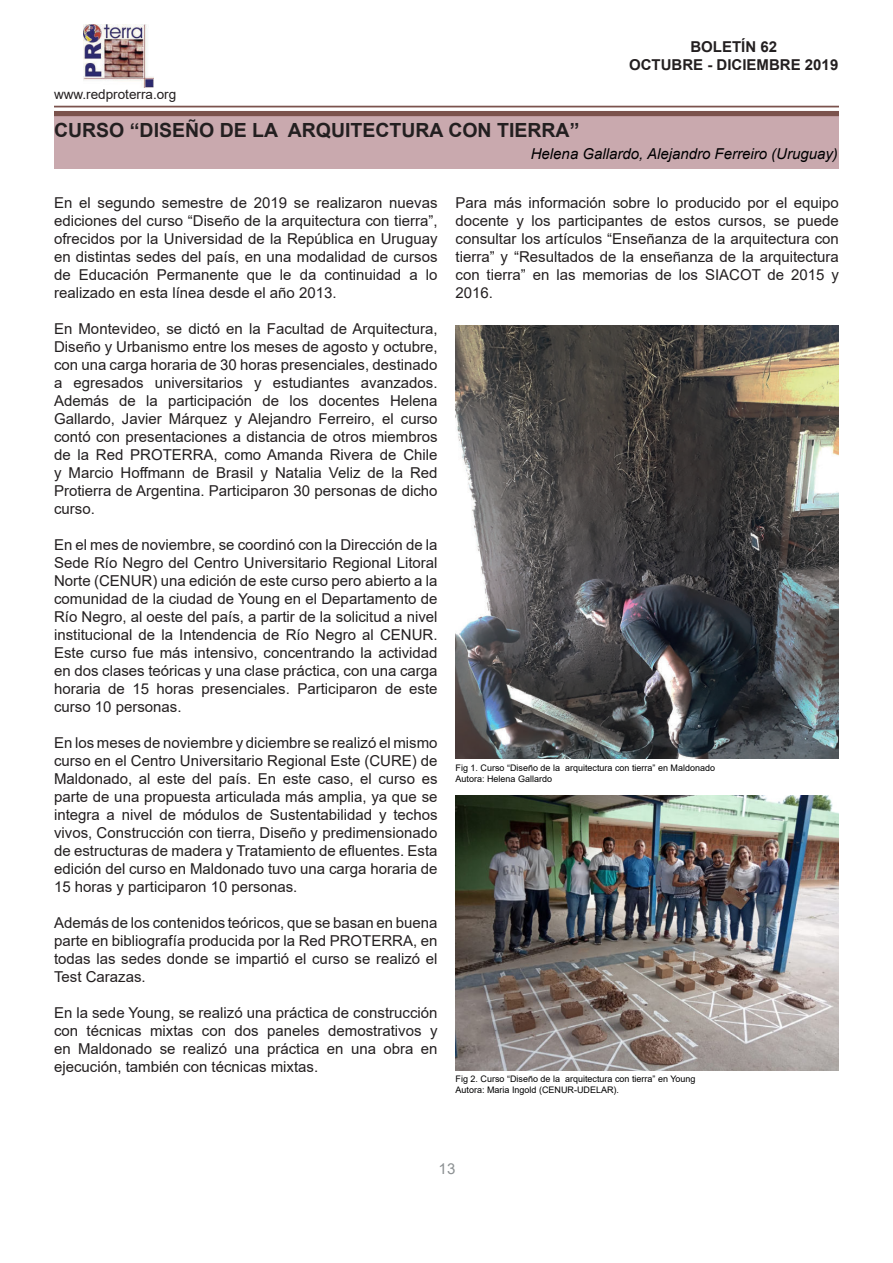
<style>
.page{position:relative;width:893px;height:1263px;background:#fff}
.page>*{position:absolute;margin:0;border:0;box-sizing:border-box;transform-origin:0 0}
.t1{font:700 19.5px "Arial";color:#231f20}
.t2{font:15px/18px "Arial";color:#231f20;text-align:justify}
.t3{font:italic 15px "Arial";color:#000001}
.t4{font:700 15px/18px "Arial";color:#231f20;text-align:center}
.t5{font:15px "Arial";color:#8b9092}
.t6{font:13.5px "Arial";color:#231f20}
.t7{font:9px/10.8px "Arial";color:#000001}
</style>
<div class="page">
<hr style="left:54px;top:106px;width:785px;height:1px;background:#7b524c">
<div style="left:54px;top:111px;width:785px;height:5px;background:#7b524c"></div>
<img style="left:83px;top:24px;width:71px;height:64px">
<img style="left:455px;top:796px;width:384px;height:274px">
<img style="left:455px;top:325px;width:383px;height:434px">
<div style="left:54px;top:116px;width:785px;height:53px;background:#c9a9ae"></div>
<p class="t6" style="left:54px;top:89px;width:124px">www.redproterra.org</p>
<p class="t4" style="left:629px;top:39px;width:211px">BOLETÍN 62<br>OCTUBRE - DICIEMBRE 2019</p>
<h1 class="t1" style="left:54px;top:122px;width:527px">CURSO “DISEÑO DE LA ARQUITECTURA CON TIERRA”</h1>
<p class="t3" style="left:531px;top:148px;width:309px">Helena Gallardo, Alejandro Ferreiro (Uruguay)</p>
<p class="t2" style="left:54px;top:195px;width:385px">En el segundo semestre de 2019 se realizaron nuevas ediciones del curso “Diseño de la arquitectura con tierra”, ofrecidos por la Universidad de la República en Uruguay en distintas sedes del país, en una modalidad de cursos de Educación Permanente que le da continuidad a lo realizado en esta línea desde el año 2013.</p>
<p class="t2" style="left:54px;top:321px;width:385px">En Montevideo, se dictó en la Facultad de Arquitectura, Diseño y Urbanismo entre los meses de agosto y octubre, con una carga horaria de 30 horas presenciales, destinado a egresados universitarios y estudiantes avanzados.<br>Además de la participación de los docentes Helena Gallardo, Javier Márquez y Alejandro Ferreiro, el curso contó con presentaciones a distancia de otros miembros de la Red PROTERRA, como Amanda Rivera de Chile y Marcio Hoffmann de Brasil y Natalia Veliz de la Red Protierra de Argentina. Participaron 30 personas de dicho curso.</p>
<p class="t2" style="left:54px;top:537px;width:385px">En el mes de noviembre, se coordinó con la Dirección de la Sede Río Negro del Centro Universitario Regional Litoral Norte (CENUR) una edición de este curso pero abierto a la comunidad de la ciudad de Young en el Departamento de Río Negro, al oeste del país, a partir de la solicitud a nivel institucional de la Intendencia de Río Negro al CENUR.<br>Este curso fue más intensivo, concentrando la actividad en dos clases teóricas y una clase práctica, con una carga horaria de 15 horas presenciales. Participaron de este curso 10 personas.</p>
<p class="t2" style="left:54px;top:735px;width:385px">En los meses de noviembre y diciembre se realizó el mismo curso en el Centro Universitario Regional Este (CURE) de Maldonado, al este del país. En este caso, el curso es parte de una propuesta articulada más amplia, ya que se integra a nivel de módulos de Sustentabilidad y techos vivos, Construcción con tierra, Diseño y predimensionado de estructuras de madera y Tratamiento de efluentes. Esta edición del curso en Maldonado tuvo una carga horaria de 15 horas y participaron 10 personas.</p>
<p class="t2" style="left:54px;top:915px;width:385px">Además de los contenidos teóricos, que se basan en buena parte en bibliografía producida por la Red PROTERRA, en todas las sedes donde se impartió el curso se realizó el Test Carazas.</p>
<p class="t2" style="left:54px;top:1005px;width:385px">En la sede Young, se realizó una práctica de construcción con técnicas mixtas con dos paneles demostrativos y en Maldonado se realizó una práctica en una obra en ejecución, también con técnicas mixtas.</p>
<p class="t2" style="left:455px;top:195px;width:385px">Para más información sobre lo producido por el equipo docente y los participantes de estos cursos, se puede consultar los artículos “Enseñanza de la arquitectura con tierra” y “Resultados de la enseñanza de la arquitectura con tierra” en las memorias de los SIACOT de 2015 y 2016.</p>
<p class="t7" style="left:455px;top:763px;width:261px">Fig 1. Curso “Diseño de la arquitectura con tierra” en Maldonado<br>Autora: Helena Gallardo</p>
<p class="t7" style="left:455px;top:1074px;width:242px">Fig 2. Curso “Diseño de la arquitectura con tierra” en Young<br>Autora: Maria Ingold (CENUR-UDELAR).</p>
<p class="t5" style="left:438px;top:1163px;width:19px">13</p>
</div>
